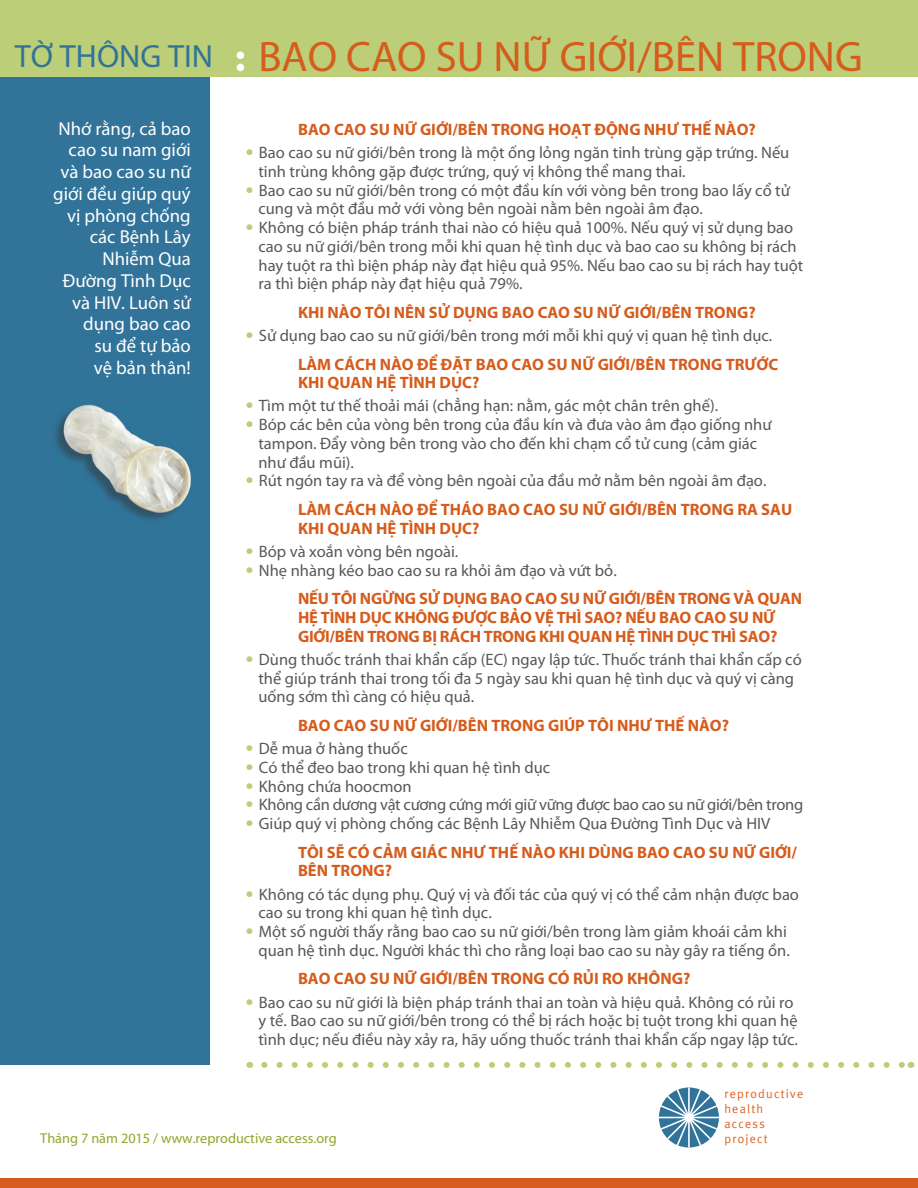
<style>
.page{position:relative;width:918px;height:1188px;background:#fff}
.page>*{position:absolute;margin:0;border:0;box-sizing:border-box;transform-origin:0 0}
.t1{font:42.75px "Myriad Pro";color:#d55c1c}
.t2{font:18.75px/21.8px "Myriad Pro";color:#fff;text-align:right}
.t3{font:16.5px/18.8px "Myriad Pro";color:#57585a}
.t4{font:700 16.5px/28.5px "Myriad Pro";color:#d55c1c}
.t5{font:16.5px "Myriad Pro";letter-spacing:-.02em;color:#57585a}
.t6{font:14.25px "Myriad Pro";color:#8ca828}
.t7{font:12.3px/15.1px "Meta Plus";letter-spacing:.1em;color:#e1601e}
.s1{font-size:32.25px;color:#317399}
.s2{font-family:"Meta Plus Normal";color:#bcce77}
.s3{font-weight:700;color:#d55c1c}
.s4{font-family:"Meta Plus Normal";font-weight:400;color:#bcce77}
.s5{font-weight:400;color:#57585a}
</style>
<div class="page">
<div style="left:0;top:72px;width:210px;height:993px;background:#317399"></div>
<div style="left:0;top:0;width:918px;height:76px;background:#bcce77"></div>
<div style="left:0;top:1179px;width:918px;height:9px;background:#d55c1c"></div>
<svg style="left:659px;top:1087px;width:60px;height:61px"></svg>
<svg style="left:264px;top:1062px;width:639px;height:6px"></svg>
<img style="left:55px;top:404px;width:136px;height:116px">
<div style="left:237px;top:51px;width:7px;height:8px;background:#fff;border-radius:50%"></div>
<div style="left:237px;top:64px;width:7px;height:7px;background:#fff;border-radius:50%"></div>
<h1 class="t1" style="left:15px;top:30px;width:849px"><span class="s1">TỜ THÔNG TIN</span> BAO CAO SU NỮ GIỚI/BÊN TRONG</h1>
<p class="t2" style="left:53px;top:117px;width:139px">Nhớ rằng, cả bao cao su nam giới và bao cao su nữ giới đều giúp quý vị phòng chống các Bệnh Lây<br>Nhiễm Qua<br>Đường Tình Dục và HIV. Luôn sử dụng bao cao<br>su để tự bảo<br>vệ bản thân!</p>
<p class="t4" style="left:298px;top:114px;width:459px">BAO CAO SU NỮ GIỚI/BÊN TRONG HOẠT ĐỘNG NHƯ THẾ NÀO?</p>
<p class="t3" style="left:259px;top:143px;width:532px;text-indent:-13px"><span class="s2">•</span> Bao cao su nữ giới/bên trong là một ống lỏng ngăn tinh trùng gặp trứng. Nếu tinh trùng không gặp được trứng, quý vị không thể mang thai.</p>
<p class="t3" style="left:259px;top:180px;width:533px;text-indent:-13px"><span class="s2">•</span> Bao cao su nữ giới/bên trong có một đầu kín với vòng bên trong bao lấy cổ tử cung và một đầu mở với vòng bên ngoài nằm bên ngoài âm đạo.</p>
<p class="t3" style="left:259px;top:218px;width:546px;text-indent:-13px"><span class="s2">•</span> Không có biện pháp tránh thai nào có hiệu quả 100%. Nếu quý vị sử dụng bao cao su nữ giới/bên trong mỗi khi quan hệ tình dục và bao cao su không bị rách hay tuột ra thì biện pháp này đạt hiệu quả 95%. Nếu bao cao su bị rách hay tuột ra thì biện pháp này đạt hiệu quả 79%.</p>
<p class="t4" style="left:298px;top:297px;width:459px">KHI NÀO TÔI NÊN SỬ DỤNG BAO CAO SU NỮ GIỚI/BÊN TRONG?</p>
<p class="t3" style="left:298px;top:321px;width:482px;line-height:28.5px;text-indent:-53px"><span class="s2">•</span> Sử dụng bao cao su nữ giới/bên trong mới mỗi khi quý vị quan hệ tình dục.<br><span class="s3">LÀM CÁCH NÀO ĐỂ ĐẶT BAO CAO SU NỮ GIỚI/BÊN TRONG TRƯỚC</span></p>
<p class="t4" style="left:298px;top:368px;width:183px">KHI QUAN HỆ TÌNH DỤC?</p>
<p class="t3" style="left:246px;top:396px;width:474px"><span class="s2">•</span> Tìm một tư thế thoải mái (chẳng hạn: nằm, gác một chân trên ghế).</p>
<p class="t3" style="left:258px;top:415px;width:514px;text-indent:-13px"><span class="s2">•</span> Bóp các bên của vòng bên trong của đầu kín và đưa vào âm đạo giống như tampon. Đẩy vòng bên trong vào cho đến khi chạm cổ tử cung (cảm giác như đầu mũi).</p>
<p class="t3" style="left:298px;top:466px;width:496px;line-height:28.5px;text-indent:-53px"><span class="s2">•</span> Rút ngón tay ra và để vòng bên ngoài của đầu mở nằm bên ngoài âm đạo.<br><span class="s3">LÀM CÁCH NÀO ĐỂ THÁO BAO CAO SU NỮ GIỚI/BÊN TRONG RA SAU</span></p>
<p class="t4" style="left:298px;top:513px;width:183px">KHI QUAN HỆ TÌNH DỤC?</p>
<p class="t3" style="left:246px;top:542px;width:214px"><span class="s2">•</span> Bóp và xoắn vòng bên ngoài.</p>
<p class="t4" style="left:298px;top:555px;width:506px;text-indent:-53px"><span class="s4">•</span> <span class="s5">Nhẹ nhàng kéo bao cao su ra khỏi âm đạo và vứt bỏ.<br></span>NẾU TÔI NGỪNG SỬ DỤNG BAO CAO SU NỮ GIỚI/BÊN TRONG VÀ QUAN</p>
<p class="t4" style="left:298px;top:607px;width:481px;line-height:18.8px">HỆ TÌNH DỤC KHÔNG ĐƯỢC BẢO VỆ THÌ SAO? NẾU BAO CAO SU NỮ<br>GIỚI/BÊN TRONG BỊ RÁCH TRONG KHI QUAN HỆ TÌNH DỤC THÌ SAO?</p>
<p class="t3" style="left:258px;top:650px;width:545px;text-indent:-13px"><span class="s2">•</span> Dùng thuốc tránh thai khẩn cấp (EC) ngay lập tức. Thuốc tránh thai khẩn cấp có thể giúp tránh thai trong tối đa 5 ngày sau khi quan hệ tình dục và quý vị càng uống sớm thì càng có hiệu quả.</p>
<p class="t4" style="left:298px;top:711px;width:433px">BAO CAO SU NỮ GIỚI/BÊN TRONG GIÚP TÔI NHƯ THẾ NÀO?</p>
<p class="t3" style="left:246px;top:739px;width:164px"><span class="s2">•</span> Dễ mua ở hàng thuốc</p>
<p class="t3" style="left:246px;top:758px;width:306px"><span class="s2">•</span> Có thể đeo bao trong khi quan hệ tình dục</p>
<p class="t3" style="left:246px;top:776px;width:168px"><span class="s2">•</span> Không chứa hoocmon</p>
<p class="t5" style="left:246px;top:795px;width:559px"><span class="s2">•</span> Không cần dương vật cương cứng mới giữ vững được bao cao su nữ giới/bên trong</p>
<p class="t3" style="left:298px;top:809px;width:501px;line-height:28.5px;text-indent:-53px"><span class="s2">•</span> Giúp quý vị phòng chống các Bệnh Lây Nhiễm Qua Đường Tình Dục và HIV<br><span class="s3">TÔI SẼ CÓ CẢM GIÁC NHƯ THẾ NÀO KHI DÙNG BAO CAO SU NỮ GIỚI/</span></p>
<p class="t4" style="left:298px;top:856px;width:96px">BÊN TRONG?</p>
<p class="t3" style="left:258px;top:884px;width:542px;text-indent:-13px"><span class="s2">•</span> Không có tác dụng phụ. Quý vị và đối tác của quý vị có thể cảm nhận được bao cao su trong khi quan hệ tình dục.</p>
<p class="t3" style="left:246px;top:922px;width:546px;text-align:right"><span class="s2">•</span> Một số người thấy rằng bao cao su nữ giới/bên trong làm giảm khoái cảm khi quan hệ tình dục. Người khác thì cho rằng loại bao cao su này gây ra tiếng ồn.</p>
<p class="t4" style="left:298px;top:964px;width:394px">BAO CAO SU NỮ GIỚI/BÊN TRONG CÓ RỦI RO KHÔNG?</p>
<p class="t3" style="left:258px;top:992px;width:541px;text-indent:-13px"><span class="s2">•</span> Bao cao su nữ giới là biện pháp tránh thai an toàn và hiệu quả. Không có rủi ro y tế. Bao cao su nữ giới/bên trong có thể bị rách hoặc bị tuột trong khi quan hệ tình dục; nếu điều này xảy ra, hãy uống thuốc tránh thai khẩn cấp ngay lập tức.</p>
<p class="t7" style="left:724px;top:1086px;width:81px">reproductive health access</p>
<p class="t6" style="left:40px;top:1129px;width:298px">Tháng 7 năm 2015 / www.reproductive access.org</p>
<p class="t7" style="left:724px;top:1131px;width:45px">project</p>
</div>
